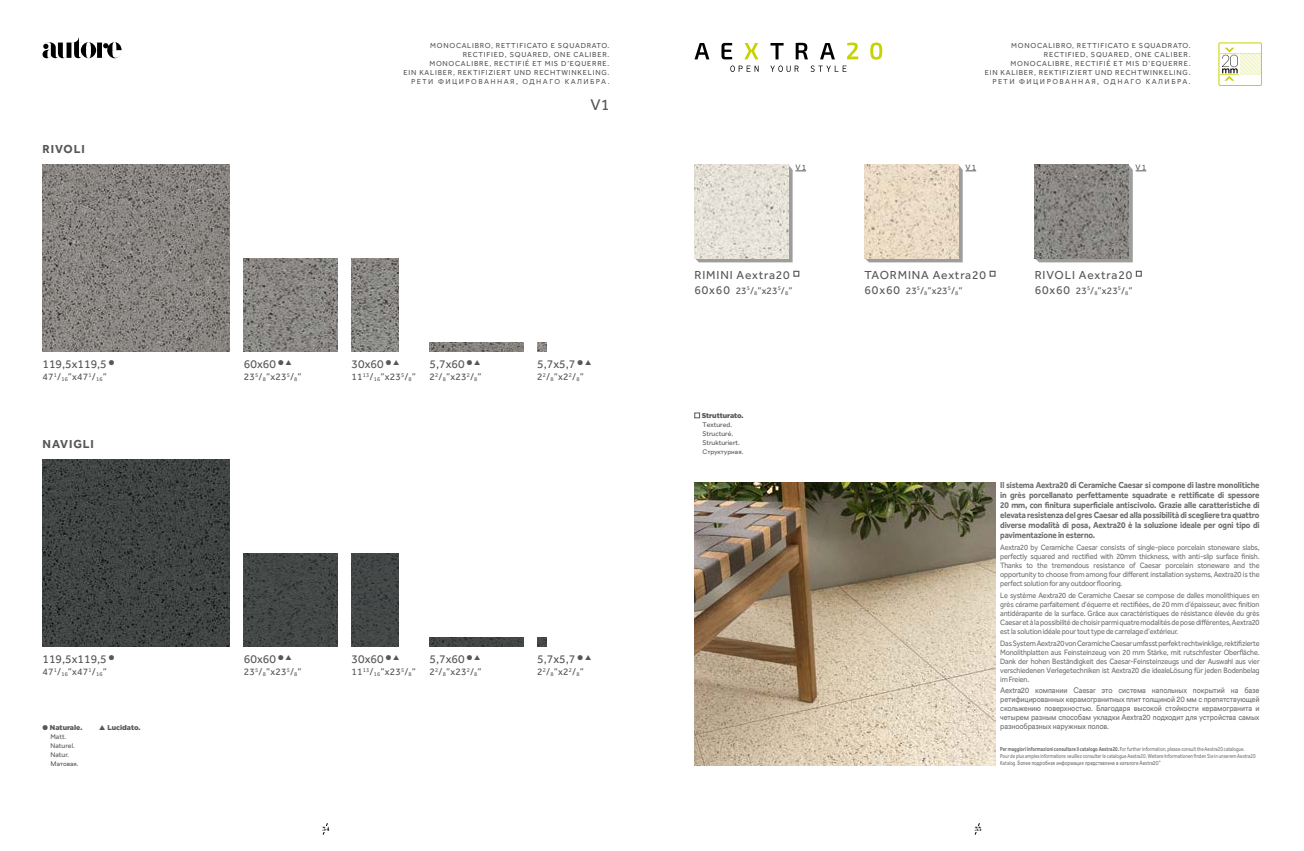
<style>
.page{position:relative;width:1304px;height:851px;background:#fff}
.page>*{position:absolute;margin:0;border:0;box-sizing:border-box;transform-origin:0 0}
.t1{font:16px "Effra";color:#575756}
.t2{font:12px "Effra";color:#575756}
.t3{font:12px "Effra";letter-spacing:.07em;color:#575756}
.t4{font:700 12px "Effra";letter-spacing:.08em;color:#575756}
.t5{font:10px "Effra";letter-spacing:.02em;color:#575756}
.t6{font:700 9px/10px "Effra";letter-spacing:-.02em;color:#706f6f;text-align:justify;scale:.91 1}
.t7{font:8px/9px "Effra";letter-spacing:-.02em;color:#706f6f;text-align:justify;scale:.91 1}
.t8{font:8px/9px "LL Circular Cyr PR";letter-spacing:-.02em;color:#706f6f;text-align:justify;scale:.91 1}
.t9{font:8px "Effra";color:#575756}
.t10{font:7.5px/9.1px "Effra";letter-spacing:.1em;color:#575756;text-align:right}
.t11{font:7px "LL Circular Cyr PR";letter-spacing:.21em;color:#575756}
.t12{font:7px/9px "Effra";color:#575756}
.t13{font:900 7px "Gotham";color:#575756}
.t14{font:6.5px "LL Circular Cyr PR";color:#575756}
.t15{font:6px/7px "Effra";color:#706f6f;scale:.77 1}
.t16{font:6px "LL Circular Cyr PR";color:#706f6f;scale:.77 1}
.t17{font:6px "F37 Bella Stencil";color:#000}
.s1{font-size:5.8px}
.s2{font-size:12px}
.s3{font-weight:700}
.s4{font-family:"Effra"}
</style>
<div class="page">
<img style="left:43px;top:164px;width:187px;height:187px">
<img style="left:43px;top:459px;width:187px;height:187px">
<img style="left:244px;top:258px;width:93px;height:93px">
<img style="left:244px;top:553px;width:93px;height:93px">
<img style="left:352px;top:258px;width:46px;height:93px">
<img style="left:352px;top:553px;width:46px;height:93px">
<svg style="left:537px;top:343px;width:9px;height:8px"></svg>
<svg style="left:537px;top:637px;width:9px;height:9px"></svg>
<img style="left:430px;top:343px;width:93px;height:8px">
<img style="left:430px;top:637px;width:93px;height:9px">
<svg style="left:694px;top:43px;width:15px;height:16px"></svg>
<svg style="left:721px;top:43px;width:161px;height:29px"></svg>
<svg style="left:1220px;top:48px;width:40px;height:33px"></svg>
<div style="left:1218px;top:42px;width:44px;height:44px;border:1px solid #c5d300"></div>
<svg style="left:793px;top:271px;width:6px;height:6px"></svg>
<svg style="left:694px;top:164px;width:112px;height:98px"></svg>
<img style="left:694px;top:164px;width:94px;height:94px">
<svg style="left:990px;top:271px;width:6px;height:6px"></svg>
<svg style="left:865px;top:164px;width:111px;height:98px"></svg>
<img style="left:865px;top:164px;width:93px;height:94px">
<svg style="left:1136px;top:271px;width:6px;height:6px"></svg>
<svg style="left:1035px;top:164px;width:111px;height:98px"></svg>
<img style="left:1035px;top:164px;width:93px;height:94px">
<svg style="left:694px;top:412px;width:6px;height:6px"></svg>
<img style="left:694px;top:482px;width:302px;height:283px">
<svg style="left:43px;top:36px;width:79px;height:22px"></svg>
<h2 class="t4" style="left:43px;top:141px;width:44px">RIVOLI</h2>
<h2 class="t2" style="left:43px;top:357px;width:73px">119,5x119,5 ●</h2>
<p class="t5" style="left:43px;top:371px;width:66px">47<sup>1</sup>/<span class="s1">16</span>”x47<sup>1</sup>/<span class="s1">16</span>”</p>
<h2 class="t4" style="left:43px;top:436px;width:53px">NAVIGLI</h2>
<h2 class="t2" style="left:43px;top:652px;width:73px">119,5x119,5 ●</h2>
<p class="t5" style="left:43px;top:666px;width:66px">47<sup>1</sup>/<span class="s1">16</span>”x47<sup>1</sup>/<span class="s1">16</span>”</p>
<p class="t13" style="left:43px;top:722px;width:41px">● Naturale.</p>
<p class="t12" style="left:51px;top:731px;width:26px">Matt.<br>Naturel.<br>Natur.</p>
<p class="t14" style="left:51px;top:759px;width:30px">Мaтовая.</p>
<p class="t13" style="left:99px;top:722px;width:43px">▲ Lucidato.</p>
<p class="t10" style="left:404px;top:40px;width:207px">MONOCALIBRO, RETTIFICATO E SQUADRATO.<br>RECTIFIED, SQUARED, ONE CALIBER.<br>MONOCALIBRE, RECTIFIÉ ET MIS D’EQUERRE.<br>EIN KALIBER, REKTIFIZIERT UND RECHTWINKELING.</p>
<p class="t11" style="left:411px;top:77px;width:200px">PETИ ФИЦИРОВАННАЯ, ОДНАГО КАЛИБРА.</p>
<h1 class="t1" style="left:591px;top:95px;width:20px">V1</h1>
<p class="t9" style="left:795px;top:162px;width:12px">V1</p>
<p class="t10" style="left:985px;top:40px;width:207px">MONOCALIBRO, RETTIFICATO E SQUADRATO.<br>RECTIFIED, SQUARED, ONE CALIBER.<br>MONOCALIBRE, RECTIFIÉ ET MIS D’EQUERRE.<br>EIN KALIBER, REKTIFIZIERT UND RECHTWINKELING.</p>
<p class="t11" style="left:992px;top:77px;width:200px">PETИ ФИЦИРОВАННАЯ, ОДНАГО КАЛИБРА.</p>
<p class="t9" style="left:966px;top:162px;width:12px">V1</p>
<p class="t9" style="left:1136px;top:162px;width:12px">V1</p>
<h2 class="t3" style="left:694px;top:268px;width:97px">RIMINI Aextra20</h2>
<p class="t5" style="left:694px;top:284px;width:99px"><span class="s2">60x60</span> 23<sup>5</sup>/<sub>8</sub>”x23<sup>5</sup>/<sub>8</sub>”</p>
<h2 class="t3" style="left:865px;top:268px;width:123px">TAORMINA Aextra20</h2>
<p class="t5" style="left:865px;top:284px;width:99px"><span class="s2">60x60</span> 23<sup>5</sup>/<sub>8</sub>”x23<sup>5</sup>/<sub>8</sub>”</p>
<h2 class="t3" style="left:1035px;top:268px;width:99px">RIVOLI Aextra20</h2>
<p class="t5" style="left:1035px;top:284px;width:99px"><span class="s2">60x60</span> 23<sup>5</sup>/<sub>8</sub>”x23<sup>5</sup>/<sub>8</sub>”</p>
<h2 class="t2" style="left:244px;top:357px;width:49px">60x60 ● ▲</h2>
<p class="t5" style="left:244px;top:371px;width:59px">23<sup>5</sup>/<span class="s1">8</span>”x23<sup>5</sup>/<span class="s1">8</span>”</p>
<h2 class="t2" style="left:352px;top:357px;width:49px">30x60 ● ▲</h2>
<p class="t5" style="left:352px;top:371px;width:66px">11<sup>13</sup>/<span class="s1">16</span>”x23<sup>5</sup>/<span class="s1">8</span>”</p>
<h2 class="t2" style="left:430px;top:357px;width:52px">5,7x60 ● ▲</h2>
<p class="t5" style="left:430px;top:371px;width:54px">2<sup>2</sup>/<span class="s1">8</span>”x23<sup>2</sup>/<span class="s1">8</span>”</p>
<h2 class="t2" style="left:537px;top:357px;width:56px">5,7x5,7 ● ▲</h2>
<p class="t5" style="left:537px;top:371px;width:48px">2<sup>2</sup>/<span class="s1">8</span>”x2<sup>2</sup>/<span class="s1">8</span>”</p>
<h2 class="t2" style="left:244px;top:652px;width:49px">60x60 ● ▲</h2>
<p class="t5" style="left:244px;top:666px;width:59px">23<sup>5</sup>/<span class="s1">8</span>”x23<sup>5</sup>/<span class="s1">8</span>”</p>
<h2 class="t2" style="left:352px;top:652px;width:49px">30x60 ● ▲</h2>
<p class="t5" style="left:352px;top:666px;width:66px">11<sup>13</sup>/<span class="s1">16</span>”x23<sup>5</sup>/<span class="s1">8</span>”</p>
<h2 class="t2" style="left:430px;top:652px;width:52px">5,7x60 ● ▲</h2>
<p class="t5" style="left:430px;top:666px;width:54px">2<sup>2</sup>/<span class="s1">8</span>”x23<sup>2</sup>/<span class="s1">8</span>”</p>
<h2 class="t2" style="left:537px;top:652px;width:56px">5,7x5,7 ● ▲</h2>
<p class="t5" style="left:537px;top:666px;width:48px">2<sup>2</sup>/<span class="s1">8</span>”x2<sup>2</sup>/<span class="s1">8</span>”</p>
<p class="t13" style="left:702px;top:410px;width:43px">Strutturato.</p>
<p class="t12" style="left:702px;top:420px;width:39px">Textured.<br>Structuré.<br>Strukturiert.</p>
<p class="t14" style="left:702px;top:447px;width:42px">Структурная.</p>
<p class="t6" style="left:1000px;top:479px;width:287px">Il sistema Aextra20 di Ceramiche Caesar si compone di lastre monolitiche in grès porcellanato perfettamente squadrate e rettificate di spessore 20 mm, con finitura superficiale antiscivolo. Grazie alle caratteristiche di elevata resistenza del gres Caesar ed alla possibilità di scegliere tra quattro diverse modalità di posa, Aextra20 è la soluzione ideale per ogni tipo di pavimentazione in esterno.</p>
<p class="t7" style="left:1000px;top:542px;width:287px">Aextra20 by Ceramiche Caesar consists of single-piece porcelain stoneware slabs, perfectly squared and rectified with 20mm thickness, with anti-slip surface finish.<br>Thanks to the tremendous resistance of Caesar porcelain stoneware and the opportunity to choose from among four different installation systems, Aextra20 is the perfect solution for any outdoor flooring.</p>
<p class="t7" style="left:1000px;top:590px;width:287px">Le système Aextra20 de Ceramiche Caesar se compose de dalles monolithiques en grès cérame parfaitement d’équerre et rectifiées, de 20 mm d’épaisseur, avec finition antidérapante de la surface. Grâce aux caractéristiques de résistance élevée du grès Caesar et à la possibilité de choisir parmi quatre modalités de pose différentes, Aextra20 est la solution idéale pour tout type de carrelage d’extérieur.</p>
<p class="t7" style="left:1000px;top:638px;width:287px">Das System Aextra20 von Ceramiche Caesar umfasst perfekt rechtwinklige, rektifizierte Monolithplatten aus Feinsteinzeug von 20 mm Stärke, mit rutschfester Oberfläche.<br>Dank der hohen Beständigkeit des Caesar-Feinsteinzeugs und der Auswahl aus vier verschiedenen Verlegetechniken ist Aextra20 die idealeLösung für jeden Bodenbelag im Freien.</p>
<p class="t8" style="left:1000px;top:685px;width:287px">Aextra20 компании Caesar это система напольных покрытий на базе ретифицированных керамогранитных плит толщиной 20 мм с препятствующей скольжению поверхностью. Благодаря высокой стойкости керамогранита и четырем разным способам укладки Aextra20 подходит для устройства самых разнообразных наружных полов.</p>
<p class="t15" style="left:1000px;top:745px;width:333px"><span class="s3">Per maggiori informazioni consultare il catalogo Aextra20.</span> For further information, please consult the Aextra20 catalogue.<br>Pour de plus amples informations veuillez consulter le catalogue Aextra20. Weitere Informationen finden Sie in unserem Aextra20</p>
<p class="t16" style="left:1000px;top:758px;width:210px"><span class="s4">Katalog.</span> Более подробная информация представлена в каталоге Aextra20”</p>
<p class="t17" style="left:323px;top:825px;width:8px">54</p>
<p class="t17" style="left:975px;top:825px;width:8px">55</p>
</div>
